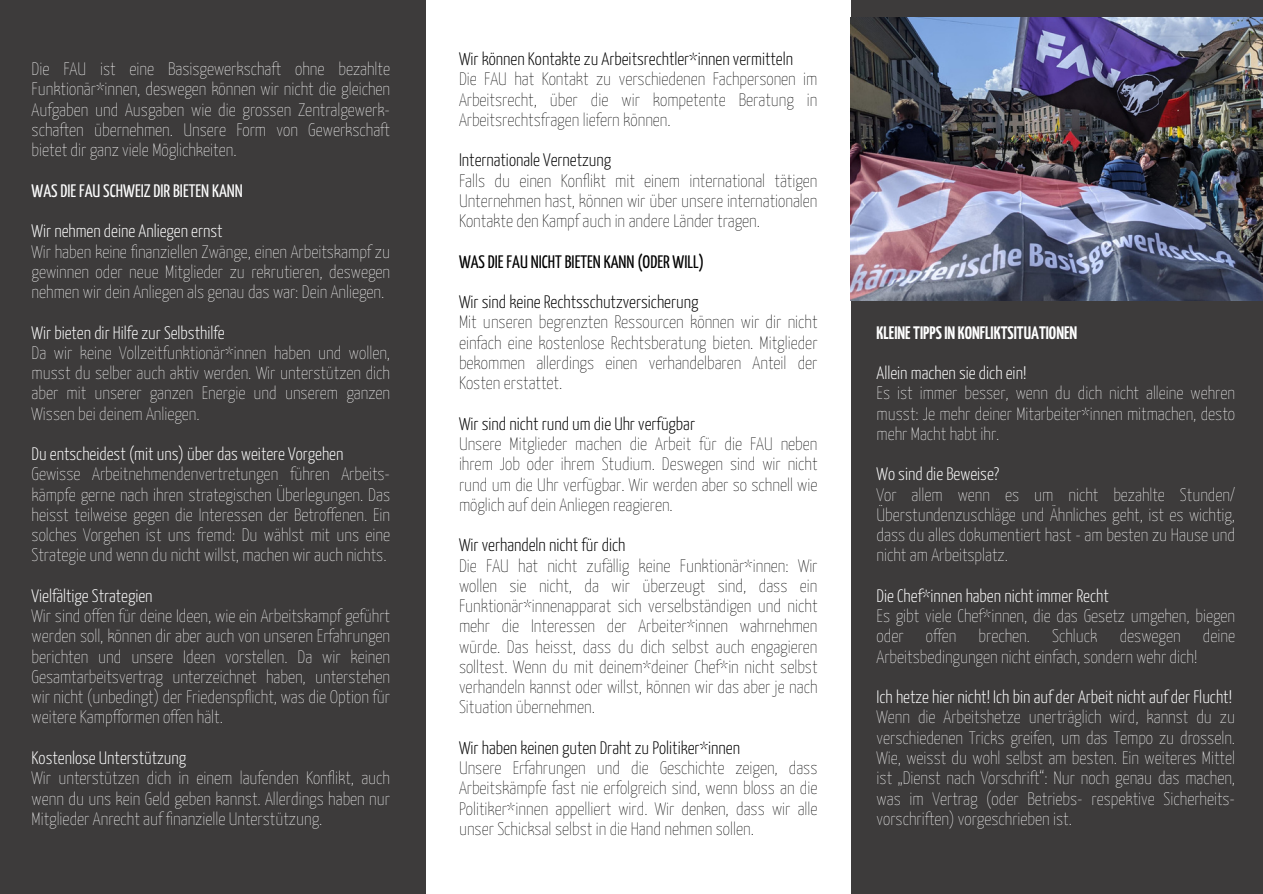
<style>
.page{position:relative;width:1263px;height:894px;background:#fff}
.page>*{position:absolute;margin:0;border:0;box-sizing:border-box;transform-origin:0 0}
.t1{font:200 18px/20.2px "Yanone Kaffeesatz";color:#fff;text-align:justify}
.t2{font:200 18px/20.2px "Yanone Kaffeesatz";color:#000;text-align:justify}
.t3{font:300 18px "Yanone Kaffeesatz";color:#fff}
.t4{font:300 18px "Yanone Kaffeesatz";color:#000}
.t5{font:18px "Yanone Kaffeesatz";color:#000}
.t6{font:700 18px "Yanone Kaffeesatz";color:#fff}
.t7{font:18px "Yanone Kaffeesatz";color:#fff}
</style>
<div class="page">
<div style="left:0;top:0;width:426px;height:893px;background:#3d3b3b"></div>
<div style="left:851px;top:0;width:412px;height:893px;background:#3d3b3b"></div>
<img style="left:851px;top:17px;width:412px;height:284px">
<p class="t1" style="left:32px;top:60px;width:360px">Die FAU ist eine Basisgewerkschaft ohne bezahlte Funktionär*innen, deswegen können wir nicht die gleichen Aufgaben und Ausgaben wie die grossen Zentralgewerk&shy;schaften übernehmen. Unsere Form von Gewerkschaft bietet dir ganz viele Möglichkeiten.</p>
<p class="t7" style="left:32px;top:183px;width:213px">WAS DIE FAU SCHWEIZ DIR BIETEN KANN</p>
<p class="t3" style="left:32px;top:224px;width:193px">Wir nehmen deine Anliegen ernst</p>
<p class="t1" style="left:32px;top:242px;width:360px">Wir haben keine finanziellen Zwänge, einen Arbeitskampf zu gewinnen oder neue Mitglieder zu rekrutieren, deswegen nehmen wir dein Anliegen als genau das war: Dein Anliegen.</p>
<p class="t3" style="left:32px;top:325px;width:195px">Wir bieten dir Hilfe zur Selbsthilfe</p>
<p class="t1" style="left:32px;top:344px;width:360px">Da wir keine Vollzeitfunktionär*innen haben und wollen, musst du selber auch aktiv werden. Wir unterstützen dich aber mit unserer ganzen Energie und unserem ganzen Wissen bei deinem Anliegen.</p>
<p class="t3" style="left:32px;top:447px;width:313px">Du entscheidest (mit uns) über das weitere Vorgehen</p>
<p class="t1" style="left:32px;top:465px;width:360px">Gewisse Arbeitnehmendenvertretungen führen Arbeits&shy;kämpfe gerne nach ihren strategischen Überlegungen. Das heisst teilweise gegen die Interessen der Betroffenen. Ein solches Vorgehen ist uns fremd: Du wählst mit uns eine Strategie und wenn du nicht willst, machen wir auch nichts.</p>
<p class="t3" style="left:32px;top:588px;width:122px">Vielfältige Strategien</p>
<p class="t1" style="left:32px;top:607px;width:360px">Wir sind offen für deine Ideen, wie ein Arbeitskampf geführt werden soll, können dir aber auch von unseren Erfahrungen berichten und unsere Ideen vorstellen. Da wir keinen Gesamtarbeitsvertrag unterzeichnet haben, unterstehen wir nicht (unbedingt) der Friedenspflicht, was die Option für weitere Kampfformen offen hält.</p>
<p class="t3" style="left:32px;top:750px;width:156px">Kostenlose Unterstützung</p>
<p class="t1" style="left:32px;top:769px;width:360px">Wir unterstützen dich in einem laufenden Konflikt, auch wenn du uns kein Geld geben kannst. Allerdings haben nur Mitglieder Anrecht auf finanzielle Unterstützung.</p>
<p class="t4" style="left:459px;top:52px;width:336px">Wir können Kontakte zu Arbeitsrechtler*innen vermitteln</p>
<p class="t2" style="left:459px;top:70px;width:360px">Die FAU hat Kontakt zu verschiedenen Fachpersonen im Arbeitsrecht, über die wir kompetente Beratung in Arbeitsrechtsfragen liefern können.</p>
<p class="t4" style="left:459px;top:153px;width:154px">Internationale Vernetzung</p>
<p class="t2" style="left:459px;top:172px;width:360px">Falls du einen Konflikt mit einem international tätigen Unternehmen hast, können wir über unsere internationalen Kontakte den Kampf auch in andere Länder tragen.</p>
<p class="t5" style="left:459px;top:254px;width:246px">WAS DIE FAU NICHT BIETEN KANN (ODER WILL)</p>
<p class="t4" style="left:459px;top:295px;width:241px">Wir sind keine Rechtsschutzversicherung</p>
<p class="t2" style="left:459px;top:313px;width:360px">Mit unseren begrenzten Ressourcen können wir dir nicht einfach eine kostenlose Rechtsberatung bieten. Mitglieder bekommen allerdings einen verhandelbaren Anteil der Kosten erstattet.</p>
<p class="t4" style="left:459px;top:416px;width:238px">Wir sind nicht rund um die Uhr verfügbar</p>
<p class="t2" style="left:459px;top:435px;width:360px">Unsere Mitglieder machen die Arbeit für die FAU neben ihrem Job oder ihrem Studium. Deswegen sind wir nicht rund um die Uhr verfügbar. Wir werden aber so schnell wie möglich auf dein Anliegen reagieren.</p>
<p class="t4" style="left:459px;top:538px;width:168px">Wir verhandeln nicht für dich</p>
<p class="t2" style="left:459px;top:556px;width:360px">Die FAU hat nicht zufällig keine Funktionär*innen: Wir wollen sie nicht, da wir überzeugt sind, dass ein Funktionär*innenapparat sich verselbständigen und nicht mehr die Interessen der Arbeiter*innen wahrnehmen würde. Das heisst, dass du dich selbst auch engagieren solltest. Wenn du mit deinem*deiner Chef*in nicht selbst verhandeln kannst oder willst, können wir das aber je nach Situation übernehmen.</p>
<p class="t4" style="left:459px;top:740px;width:283px">Wir haben keinen guten Draht zu Politiker*innen</p>
<p class="t2" style="left:459px;top:759px;width:360px">Unsere Erfahrungen und die Geschichte zeigen, dass Arbeitskämpfe fast nie erfolgreich sind, wenn bloss an die Politiker*innen appelliert wird. Wir denken, dass wir alle unser Schicksal selbst in die Hand nehmen sollen.</p>
<p class="t6" style="left:876px;top:325px;width:202px">KLEINETIPPSIN KONFLIKTSITUATIONEN</p>
<p class="t3" style="left:876px;top:366px;width:151px">Allein machen sie dich ein!</p>
<p class="t1" style="left:876px;top:384px;width:360px">Es ist immer besser, wenn du dich nicht alleine wehren musst: Je mehr deiner Mitarbeiter*innen mitmachen, desto mehr Macht habt ihr.</p>
<p class="t3" style="left:876px;top:467px;width:124px">Wo sind die Beweise?</p>
<p class="t1" style="left:876px;top:485px;width:360px">Vor allem wenn es um nicht bezahlte Stunden/ Überstundenzuschläge und Ähnliches geht, ist es wichtig, dass du alles dokumentiert hast - am besten zu Hause und nicht am Arbeitsplatz.</p>
<p class="t3" style="left:876px;top:588px;width:234px">Die Chef*innen haben nicht immer Recht</p>
<p class="t1" style="left:876px;top:607px;width:360px">Es gibt viele Chef*innen, die das Gesetz umgehen, biegen oder offen brechen. Schluck deswegen deine Arbeitsbedingungen nicht einfach, sondern wehr dich!</p>
<p class="t3" style="left:876px;top:689px;width:357px">Ich hetze hier nicht! Ich bin auf der Arbeit nicht auf der Flucht!</p>
<p class="t1" style="left:876px;top:708px;width:360px">Wenn die Arbeitshetze unerträglich wird, kannst du zu verschiedenen Tricks greifen, um das Tempo zu drosseln.<br>Wie, weisst du wohl selbst am besten. Ein weiteres Mittel ist „Dienst nach Vorschrift“: Nur noch genau das machen, was im Vertrag (oder Betriebs- respektive Sicherheits&shy;vorschriften) vorgeschrieben ist.</p>
</div>
